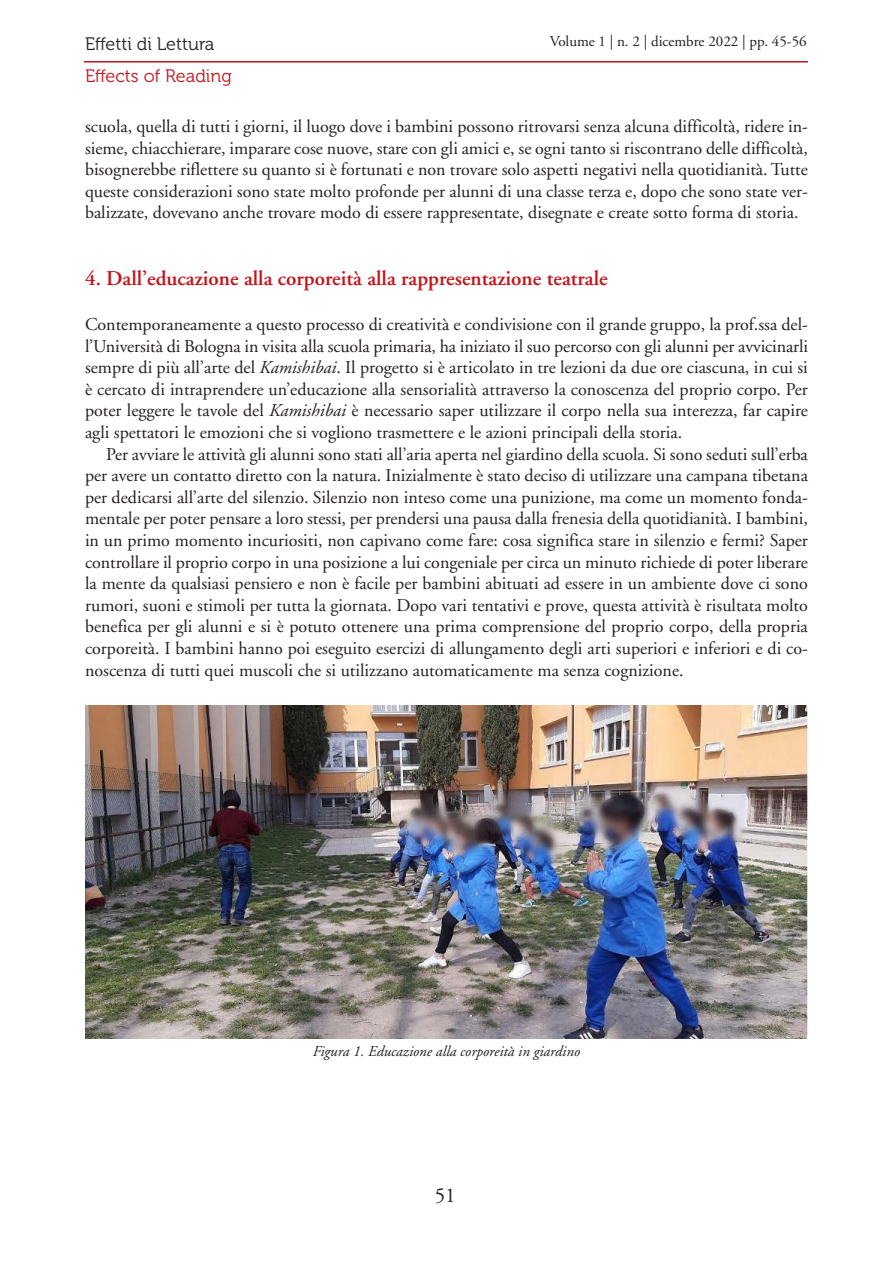
<style>
.page{position:relative;width:893px;height:1263px;background:#fff}
.page>*{position:absolute;margin:0;border:0;box-sizing:border-box;transform-origin:0 0}
.t1{font:600 21px "Adobe Garamond";color:#c6131b}
.t2{font:21px "Adobe Garamond";color:#231f20}
.t3{font:18px/21.6px "Adobe Garamond";color:#231f20;text-align:justify}
.t4{font:18px "Museo 300";color:#231f20}
.t5{font:18px "Museo 300";color:#c6131b}
.t6{font:italic 15px "Adobe Garamond";color:#231f20}
.t7{font:15px "Adobe Garamond";color:#231f20}
.s1{font-style:italic}
</style>
<div class="page">
<img style="left:86px;top:706px;width:721px;height:333px">
<hr style="left:84px;top:61px;width:724px;height:2px;background:#c6131b">
<p class="t4" style="left:85px;top:37px;width:131px">Effetti di Lettura</p>
<p class="t7" style="left:550px;top:35px;width:258px">Volume 1 | n. 2 | dicembre 2022 | pp. 45-56</p>
<p class="t5" style="left:85px;top:69px;width:148px">Effects of Reading</p>
<p class="t3" style="left:85px;top:117px;width:724px">scuola, quella di tutti i giorni, il luogo dove i bambini possono ritrovarsi senza alcuna difficoltà, ridere in&shy;sieme, chiacchierare, imparare cose nuove, stare con gli amici e, se ogni tanto si riscontrano delle difficoltà, bisognerebbe riflettere su quanto si è fortunati e non trovare solo aspetti negativi nella quotidianità. Tutte queste considerazioni sono state molto profonde per alunni di una classe terza e, dopo che sono state ver&shy;balizzate, dovevano anche trovare modo di essere rappresentate, disegnate e create sotto forma di storia.</p>
<p class="t1" style="left:85px;top:270px;width:524px">4. Dall’educazione alla corporeità alla rappresentazione teatrale</p>
<p class="t3" style="left:85px;top:315px;width:724px">Contemporaneamente a questo processo di creatività e condivisione con il grande gruppo, la prof.ssa del&shy;l’Università di Bologna in visita alla scuola primaria, ha iniziato il suo percorso con gli alunni per avvicinarli sempre di più all’arte del <span class="s1">Kamishibai</span>. Il progetto si è articolato in tre lezioni da due ore ciascuna, in cui si è cercato di intraprendere un’educazione alla sensorialità attraverso la conoscenza del proprio corpo. Per poter leggere le tavole del <span class="s1">Kamishibai</span> è necessario saper utilizzare il corpo nella sua interezza, far capire agli spettatori le emozioni che si vogliono trasmettere e le azioni principali della storia.</p>
<p class="t3" style="left:85px;top:445px;width:724px;text-indent:21px">Per avviare le attività gli alunni sono stati all’aria aperta nel giardino della scuola. Si sono seduti sull’erba per avere un contatto diretto con la natura. Inizialmente è stato deciso di utilizzare una campana tibetana per dedicarsi all’arte del silenzio. Silenzio non inteso come una punizione, ma come un momento fonda&shy;mentale per poter pensare a loro stessi, per prendersi una pausa dalla frenesia della quotidianità. I bambini, in un primo momento incuriositi, non capivano come fare: cosa significa stare in silenzio e fermi? Saper controllare il proprio corpo in una posizione a lui congeniale per circa un minuto richiede di poter liberare la mente da qualsiasi pensiero e non è facile per bambini abituati ad essere in un ambiente dove ci sono rumori, suoni e stimoli per tutta la giornata. Dopo vari tentativi e prove, questa attività è risultata molto benefica per gli alunni e si è potuto ottenere una prima comprensione del proprio corpo, della propria corporeità. I bambini hanno poi eseguito esercizi di allungamento degli arti superiori e inferiori e di co&shy;noscenza di tutti quei muscoli che si utilizzano automaticamente ma senza cognizione.</p>
<p class="t6" style="left:313px;top:1045px;width:269px">Figura 1. Educazione alla corporeità in giardino</p>
<p class="t2" style="left:435px;top:1187px;width:22px">51</p>
</div>
